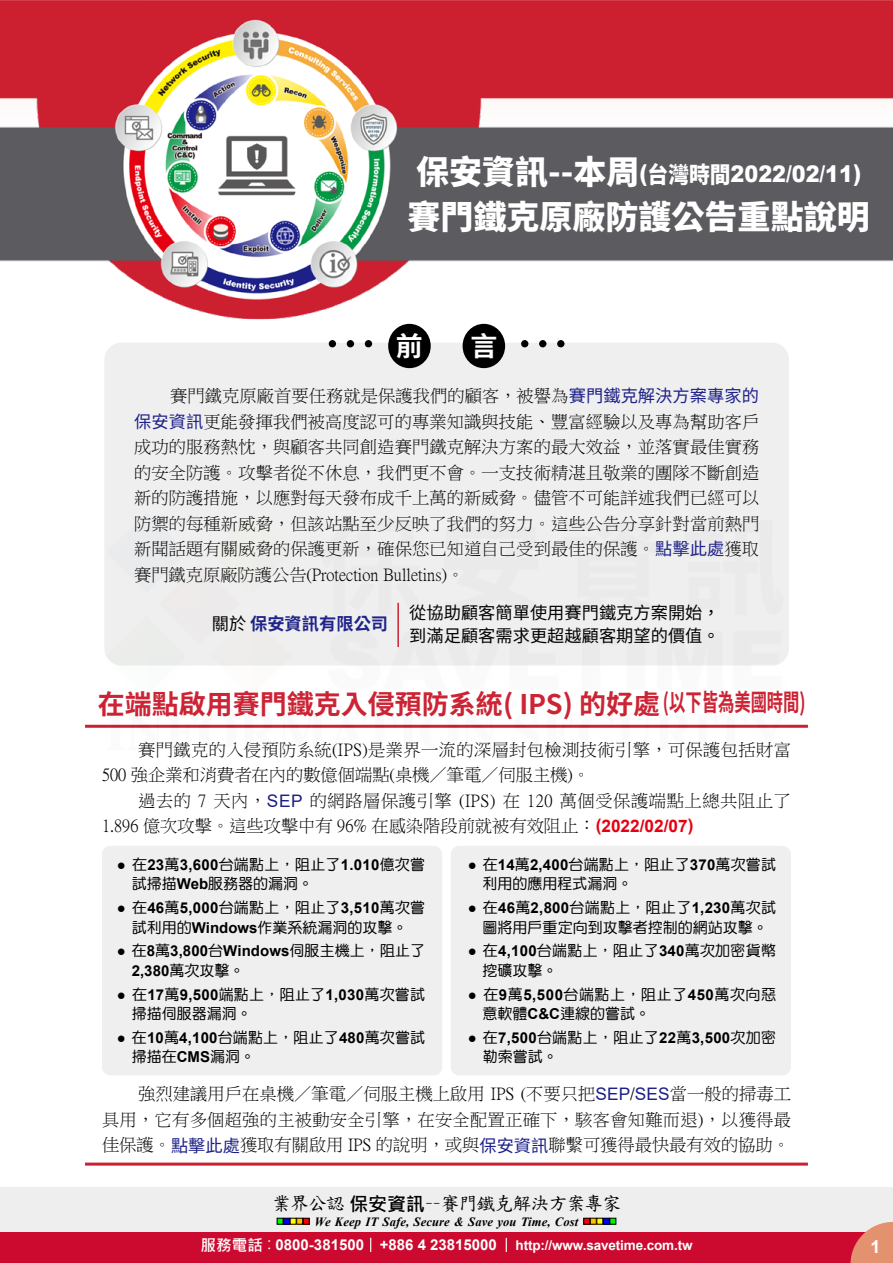
<style>
.page{position:relative;width:893px;height:1263px;background:#fff}
.page>*{position:absolute;margin:0;border:0;box-sizing:border-box;transform-origin:0 0}
.t1{font:54px "DF Yuan Std W5";color:#000}
.t2{font:800 33px "Source Han Sans TW";color:#fff}
.t3{font:700 27px "Source Han Sans TW";color:#cc2031}
.t4{font:700 27px "Source Han Sans TW";color:#fff}
.t5{font:700 24px "Source Han Sans TW";color:#cc2031;scale:.68 1}
.t6{font:900 22.8px "Arial";color:#fff;scale:.91 1}
.t7{font:18.9px "DF Kai Shu SB Estd BF";letter-spacing:-.05em;color:#000}
.t8{font:700 18px "Arial";color:#fff}
.t9{font:17.25px/25.5px "P Ming Li U";color:#000;text-align:justify}
.t10{font:17.25px/25.5px "P Ming Li U";letter-spacing:.035em;color:#000}
.t11{font:17.25px/25.5px "P Ming Li U";letter-spacing:.02em;color:#000}
.t12{font:17.25px/22.5px "Source Han Sans TW";color:#000;text-align:right}
.t13{font:700 17.25px "Source Han Sans TW";color:#1d2088}
.t14{font:15px/19.5px "DF Yuan W5 WIN BF";letter-spacing:.01em;color:#000}
.t15{font:700 15px/19.5px "Arial";letter-spacing:.005em;color:#000}
.t16{font:15px/19.5px "DF Yuan W5 WIN BF";letter-spacing:.035em;color:#000}
.t17{font:700 13.5px "Arial";letter-spacing:-.01em;color:#fff}
.t18{font:italic 700 12.6px "Times New Roman";letter-spacing:.005em;color:#000}
.s1{font-family:"Source Han Sans TW";font-weight:800;font-size:33px}
.s2{font-family:"Source Han Sans TW";font-weight:800}
.s3{font-family:"Source Han Sans TW";font-weight:700;font-size:27px;color:#fff}
.s4{font-family:"DF Yuan Std W5";font-weight:400;font-size:54px;color:#000}
.s5{font-family:"Source Han Sans TW";color:#1d2088}
.s6{font-weight:400;color:#000}
.s7{color:#e60012}
.s8{font-family:"Arial";color:#1d2088}
.s9{font-family:"Arial";font-weight:700;color:#e60012}
.s10{font-family:"Arial"}
.s11{font-family:"Arial";font-weight:700}
.s12{font-weight:400}
.s13{font-family:"DF Yuan W5 WIN BF";font-weight:400}
.s14{font-family:"Microsoft Jheng Hei";font-weight:700}
.s15{font-family:"Microsoft Jheng Hei";font-size:15.6px}
.s16{font-family:"Microsoft Jheng Hei";font-weight:400;font-size:15.6px}
.s17{font-size:15px}
</style>
<div class="page">
<div style="left:0;top:1187px;width:893px;height:49px;background:#eee"></div>
<svg style="left:277px;top:1218px;width:32px;height:6px"></svg>
<svg style="left:584px;top:1218px;width:32px;height:6px"></svg>
<div style="left:0;top:1232px;width:893px;height:31px;background:#cc0a2f"></div>
<svg style="left:850px;top:1222px;width:43px;height:41px"></svg>
<svg style="left:370px;top:1238px;width:1px;height:14px"></svg>
<svg style="left:506px;top:1238px;width:1px;height:14px"></svg>
<img style="left:0;top:0;width:893px;height:327px">
<div style="left:104px;top:343px;width:685px;height:322px;background:#efefef;border-radius:17px"></div>
<div style="left:388px;top:324px;width:43px;height:44px;background:#000;border-radius:50%"></div>
<div style="left:463px;top:324px;width:42px;height:44px;background:#000;border-radius:50%"></div>
<div style="left:102px;top:846px;width:340px;height:229px;background:#efefef;border-radius:9px"></div>
<div style="left:451px;top:846px;width:340px;height:229px;background:#efefef;border-radius:9px"></div>
<hr style="left:85px;top:725px;width:723px;height:3px;background:#cc2031">
<hr style="left:85px;top:1162px;width:723px;height:3px;background:#cc2031">
<img style="left:106px;top:602px;width:681px;height:126px">
<h3 class="t6" style="left:416px;top:157px;width:490px"><span class="s1">保安資訊--本周</span>(<span class="s2">台灣時間</span>2022/02/11)</h3>
<h2 class="t2" style="left:408px;top:198px;width:463px">賽門鐵克原廠防護公告重點說明</h2>
<h1 class="t1" style="left:323px;top:315px;width:101px">… <span class="s3">前</span></h1>
<h3 class="t4" style="left:470px;top:331px;width:101px">言 <span class="s4">…</span></h3>
<p class="t9" style="left:134px;top:383px;width:627px;text-indent:36px">賽門鐵克原廠首要任務就是保護我們的顧客，被譽為<span class="s5">賽門鐵克解決方案專家的保安資訊</span>更能發揮我們被高度認可的專業知識與技能、豐富經驗以及專為幫助客戶成功的服務熱忱，與顧客共同創造賽門鐵克解決方案的最大效益，並落實最佳實務的安全防護。攻擊者從不休息，我們更不會。一支技術精湛且敬業的團隊不斷創造新的防護措施，以應對每天發布成千上萬的新威脅。儘管不可能詳述我們已經可以防禦的每種新威脅，但該站點至少反映了我們的努力。這些公告分享針對當前熱門新聞話題有關威脅的保護更新，確保您已知道自己受到最佳的保護。<span class="s5">點擊此處</span>獲取賽門鐵克原廠防護公告(Protection Bulletins)。</p>
<p class="t13" style="left:212px;top:614px;width:178px"><span class="s6">關於</span> 保安資訊有限公司</p>
<p class="t12" style="left:212px;top:602px;width:509px"><span class="s7">　</span> 從協助顧客簡單使用賽門鐵克方案開始，<br>　　 　　　　　　　　　 到滿足顧客需求更超越顧客期望的價值。</p>
<h3 class="t3" style="left:98px;top:688px;width:564px">在端點啟用賽門鐵克入侵預防系統( IPS) 的好處</h3>
<p class="t11" style="left:102px;top:737px;width:690px;text-indent:36px">賽門鐵克的入侵預防系統(IPS)是業界一流的深層封包檢測技術引擎，可保護包括財富<br>500 強企業和消費者在內的數億個端點(桌機／筆電／伺服主機)。</p>
<p class="t10" style="left:102px;top:788px;width:690px;text-indent:36px">過去的 7 天內，<span class="s8">SEP</span> 的網路層保護引擎 (IPS) 在 120 萬個受保護端點上總共阻止了<br>1.896 億次攻擊。這些攻擊中有 96% 在感染階段前就被有效阻止：<span class="s9">(2022/02/07)</span></p>
<h3 class="t5" style="left:663px;top:689px;width:212px">(以下皆為美國時間)</h3>
<p class="t14" style="left:132px;top:855px;width:295px;text-indent:-15px"><span class="s10">●</span> 在<span class="s11">23</span>萬<span class="s11">3,600</span>台端點上，阻止了<span class="s11">1.010</span>億次嘗試掃描<span class="s11">Web</span>服務器的漏洞。</p>
<p class="t14" style="left:117px;top:898px;width:310px;text-align:center"><span class="s10">●</span> 在<span class="s11">46</span>萬<span class="s11">5,000</span>台端點上，阻止了<span class="s11">3,510</span>萬次嘗試利用的<span class="s11">Windows</span>作業系統漏洞的攻擊。</p>
<p class="t15" style="left:132px;top:941px;width:295px;text-indent:-15px"><span class="s12">●</span> <span class="s13">在</span>8<span class="s13">萬</span>3,800<span class="s13">台</span>Windows<span class="s13">伺服主機上，阻止了<br></span>2,380<span class="s13">萬次攻擊。</span></p>
<p class="t14" style="left:132px;top:984px;width:295px;text-indent:-15px"><span class="s10">●</span> 在<span class="s11">17</span>萬<span class="s11">9,500</span>端點上，阻止了<span class="s11">1,030</span>萬次嘗試掃描伺服器漏洞。</p>
<p class="t14" style="left:132px;top:1028px;width:295px;text-indent:-15px"><span class="s10">●</span> 在<span class="s11">10</span>萬<span class="s11">4,100</span>台端點上，阻止了<span class="s11">480</span>萬次嘗試掃描在<span class="s11">CMS</span>漏洞。</p>
<p class="t14" style="left:483px;top:855px;width:295px;text-indent:-15px"><span class="s10">●</span> 在<span class="s11">14</span>萬<span class="s11">2,400</span>台端點上，阻止了<span class="s11">370</span>萬次嘗試利用的應用程式漏洞。</p>
<p class="t14" style="left:468px;top:898px;width:310px;text-align:center"><span class="s10">●</span> 在<span class="s11">46</span>萬<span class="s11">2,800</span>台端點上，阻止了<span class="s11">1,230</span>萬次試圖將用戶重定向到攻擊者控制的網站攻擊。</p>
<p class="t14" style="left:483px;top:941px;width:295px;text-indent:-15px"><span class="s10">●</span> 在<span class="s11">4,100</span>台端點上，阻止了<span class="s11">340</span>萬次加密貨幣挖礦攻擊。</p>
<p class="t16" style="left:483px;top:984px;width:295px;text-indent:-15px"><span class="s10">●</span> 在<span class="s11">9</span>萬<span class="s11">5,500</span>台端點上，阻止了<span class="s11">450</span>萬次向惡意軟體<span class="s11">C&amp;C</span>連線的嘗試。</p>
<p class="t14" style="left:483px;top:1028px;width:295px;text-indent:-15px"><span class="s10">●</span> 在<span class="s11">7,500</span>台端點上，阻止了<span class="s11">22</span>萬<span class="s11">3,500</span>次加密勒索嘗試。</p>
<p class="t9" style="left:102px;top:1081px;width:690px;text-indent:36px">強烈建議用戶在桌機／筆電／伺服主機上啟用 IPS (不要只把<span class="s8">SEP</span>/<span class="s8">SES</span>當一般的掃毒工具用，它有多個超強的主被動安全引擎，在安全配置正確下，駭客會知難而退)，以獲得最佳保護。<span class="s5">點擊此處</span>獲取有關啟用 IPS 的說明，或與<span class="s5">保安資訊</span>聯繫可獲得最快最有效的協助。</p>
<p class="t7" style="left:272px;top:1194px;width:351px">業界公認<span class="s14">保安資訊</span>－－賽門鐵克解決方案專家</p>
<p class="t18" style="left:315px;top:1212px;width:265px">We Keep IT Safe, Secure &amp; Save you Time, Cost</p>
<p class="t17" style="left:200px;top:1235px;width:494px"><span class="s15">服務電話</span><span class="s16">：</span><span class="s17">0800-381500 +886 4 23815000</span> http://www.savetime.com.tw</p>
<p class="t8" style="left:870px;top:1234px;width:12px">1</p>
</div>
